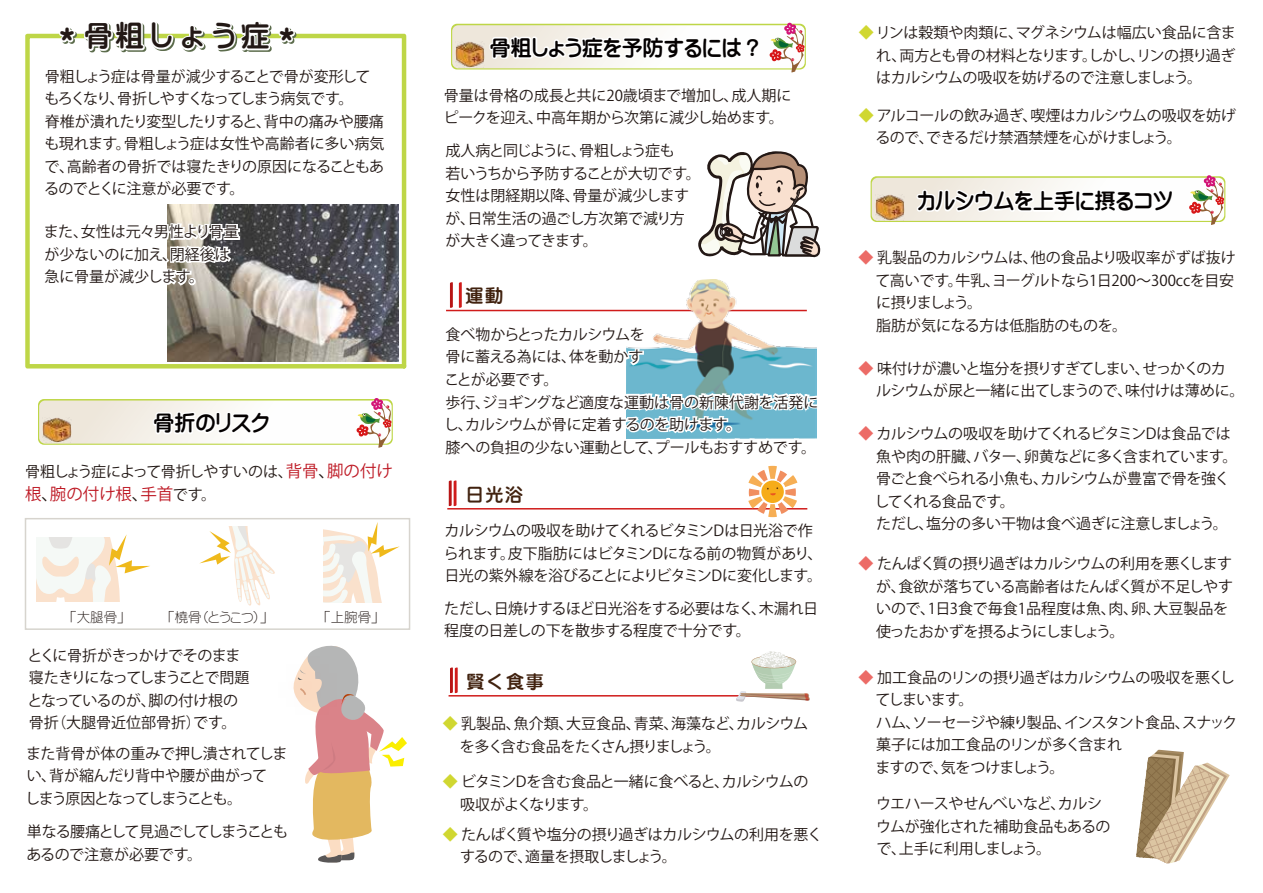
<style>
.page{position:relative;width:1263px;height:893px;background:#fff}
.page>*{position:absolute;margin:0;border:0;box-sizing:border-box;transform-origin:0 0}
.t1{font:28.5px "Yenti EG Extra SJIS";letter-spacing:.1em;color:#221815}
.t2{font:21px "Yenti EGP Extra SJIS";color:#040000}
.t3{font:18px "Yenti EG Extra SJIS";letter-spacing:.1em;color:#41220f}
.t4{font:16.5px "Koz Go Pr 6 N";color:#be1924}
.t5{font:15px/22.5px "Koz Go Pr 6 N";letter-spacing:-.02em;color:#221815}
.t6{font:15px/22.5px "Koz Go Pr 6 N";letter-spacing:-.04em;color:#221815}
.t7{font:15px/22.5px "Koz Go Pr 6 N";color:#221815}
.t8{font:15px/22.5px "Koz Go Pr 6 N";letter-spacing:-.05em;color:#221815}
.t9{font:15px "Koz Go Pr 6 N";letter-spacing:-.06em;color:#221815}
.t10{font:13.5px "DFSM Gothic Lt WING RKSJ H";color:#221815}
.s1{font-size:16.5px;color:#be1924}
.s2{font-size:16.5px}
.s3{color:#221815}
.s4{font-size:15px;color:#221815}
.s5{color:#d0d731}
.s6{color:#ec6b66}
</style>
<div class="page">
<svg style="left:872px;top:175px;width:353px;height:50px"></svg>
<svg style="left:39px;top:398px;width:353px;height:50px"></svg>
<svg style="left:452px;top:22px;width:353px;height:51px"></svg>
<svg style="left:25px;top:34px;width:382px;height:335px"></svg>
<svg style="left:57px;top:22px;width:241px;height:35px"></svg>
<img style="left:167px;top:204px;width:232px;height:157px">
<svg style="left:36px;top:170px;width:206px;height:121px"></svg>
<svg style="left:293px;top:645px;width:114px;height:218px"></svg>
<svg style="left:450px;top:667px;width:8px;height:26px"></svg>
<hr style="left:448px;top:695px;width:357px;height:1px;background:#d01c1b">
<svg style="left:324px;top:522px;width:76px;height:80px"></svg>
<svg style="left:199px;top:527px;width:76px;height:79px"></svg>
<svg style="left:37px;top:534px;width:113px;height:67px"></svg>
<div style="left:25px;top:518px;width:385px;height:112px;border:2px solid #d7d4ce"></div>
<svg style="left:735px;top:651px;width:75px;height:51px"></svg>
<svg style="left:446px;top:151px;width:375px;height:366px"></svg>
<svg style="left:1136px;top:750px;width:94px;height:114px"></svg>
<h1 class="t1" style="left:54px;top:23px;width:249px">＊骨粗しょう症＊</h1>
<p class="t5" style="left:44px;top:66px;width:342px">骨粗しょう症は骨量が減少することで骨が変形してもろくなり、骨折しやすくなってしまう病気です。<br>脊椎が潰れたり変型したりすると、背中の痛みや腰痛も現れます。骨粗しょう症は女性や高齢者に多い病気で、高齢者の骨折では寝たきりの原因になることもあるのでとくに注意が必要です。</p>
<p class="t7" style="left:44px;top:221px;width:197px">また、女性は元々男性より骨量が少ないのに加え、閉経後は急に骨量が減少します。</p>
<h2 class="t2" style="left:153px;top:412px;width:118px">骨折のリスク</h2>
<p class="t9" style="left:25px;top:463px;width:369px">骨粗しょう症によって骨折しやすいのは、<span class="s1">背骨</span><span class="s2">、</span><span class="s1">脚の付け</span></p>
<p class="t4" style="left:25px;top:484px;width:193px">根<span class="s3">、</span>腕の付け根<span class="s3">、</span>手首<span class="s4">です。</span></p>
<p class="t10" style="left:70px;top:610px;width:55px">「大腿骨」</p>
<p class="t10" style="left:168px;top:610px;width:100px">「橈骨（とうこつ）」</p>
<p class="t10" style="left:324px;top:610px;width:55px">「上腕骨」</p>
<p class="t5" style="left:27px;top:644px;width:223px">とくに骨折がきっかけでそのまま寝たきりになってしまうことで問題となっているのが、脚の付け根の骨折（大腿骨近位部骨折）です。</p>
<p class="t8" style="left:25px;top:742px;width:264px">また背骨が体の重みで押し潰されてしまい、背が縮んだり背中や腰が曲がって<br>しまう原因となってしまうことも。</p>
<p class="t8" style="left:26px;top:821px;width:263px">単なる腰痛として見過ごしてしまうこともあるので注意が必要です。</p>
<h2 class="t2" style="left:490px;top:37px;width:274px">骨粗しょう症を予防するには？</h2>
<p class="t7" style="left:444px;top:85px;width:349px">骨量は骨格の成長と共に20歳頃まで増加し、成人期にピークを迎え、中高年期から次第に減少し始めます。</p>
<p class="t6" style="left:445px;top:140px;width:257px">成人病と同じように、骨粗しょう症も<br>若いうちから予防することが大切です。女性は閉経期以降、骨量が減少しますが、日常生活の過ごし方次第で減り方が大きく違ってきます。</p>
<p class="t3" style="left:465px;top:287px;width:39px">運動</p>
<p class="t5" style="left:444px;top:324px;width:376px">食べ物からとったカルシウムを<br>骨に蓄える為には、体を動かす<br>ことが必要です。<br>歩行、ジョギングなど適度な運動は骨の新陳代謝を活発にし、カルシウムが骨に定着するのを助けます。<br>膝への負担の少ない運動として、プールもおすすめです。</p>
<p class="t3" style="left:466px;top:486px;width:59px">日光浴</p>
<p class="t5" style="left:444px;top:520px;width:380px">カルシウムの吸収を助けてくれるビタミンDは日光浴で作られます。皮下脂肪にはビタミンDになる前の物質があり、日光の紫外線を浴びることによりビタミンDに変化します。</p>
<p class="t5" style="left:444px;top:597px;width:375px">ただし、日焼けするほど日光浴をする必要はなく、木漏れ日程度の日差しの下を散歩する程度で十分です。</p>
<p class="t3" style="left:466px;top:672px;width:79px">賢く食事</p>
<p class="t5" style="left:460px;top:713px;width:350px;text-indent:-17px"><span class="s5">◆</span> 乳製品、魚介類、大豆食品、青菜、海藻など、カルシウムを多く含む食品をたくさん摂りましょう。</p>
<p class="t5" style="left:460px;top:771px;width:350px;text-indent:-17px"><span class="s5">◆</span> ビタミンDを含む食品と一緒に食べると、カルシウムの吸収がよくなります。</p>
<p class="t5" style="left:460px;top:823px;width:364px;text-indent:-17px"><span class="s5">◆</span> たんぱく質や塩分の摂り過ぎはカルシウムの利用を悪くするので、適量を摂取しましょう。</p>
<p class="t5" style="left:876px;top:22px;width:361px;text-align:justify;text-indent:-17px"><span class="s5">◆</span> リンは穀類や肉類に、マグネシウムは幅広い食品に含まれ、両方とも骨の材料となります。しかし、リンの摂り過ぎはカルシウムの吸収を妨げるので注意しましょう。</p>
<p class="t5" style="left:875px;top:104px;width:362px;text-indent:-17px"><span class="s5">◆</span> アルコールの飲み過ぎ、喫煙はカルシウムの吸収を妨げるので、できるだけ禁酒禁煙を心がけましょう。</p>
<h2 class="t2" style="left:917px;top:190px;width:257px">カルシウムを上手に摂るコツ</h2>
<p class="t5" style="left:875px;top:247px;width:362px;text-indent:-17px"><span class="s6">◆</span> 乳製品のカルシウムは、他の食品より吸収率がずば抜けて高いです。牛乳、ヨーグルトなら1日200～300ccを目安に摂りましょう。<br>脂肪が気になる方は低脂肪のものを。</p>
<p class="t5" style="left:876px;top:358px;width:370px;text-indent:-17px"><span class="s6">◆</span> 味付けが濃いと塩分を摂りすぎてしまい、せっかくのカルシウムが尿と一緒に出てしまうので、味付けは薄めに。</p>
<p class="t5" style="left:874px;top:423px;width:365px;text-indent:-16px"><span class="s6">◆</span> カルシウムの吸収を助けてくれるビタミンDは食品では魚や肉の肝臓、バター、卵黄などに多く含まれています。骨ごと食べられる小魚も、カルシウムが豊富で骨を強くしてくれる食品です。<br>ただし、塩分の多い干物は食べ過ぎに注意しましょう。</p>
<p class="t5" style="left:876px;top:553px;width:359px;text-indent:-17px"><span class="s6">◆</span> たんぱく質の摂り過ぎはカルシウムの利用を悪くしますが、食欲が落ちている高齢者はたんぱく質が不足しやすいので、1日3食で毎食1品程度は魚、肉、卵、大豆製品を使ったおかずを摂るようにしましょう。</p>
<p class="t6" style="left:875px;top:666px;width:363px;text-indent:-17px"><span class="s6">◆</span> 加工食品のリンの摂り過ぎはカルシウムの吸収を悪くしてしまいます。<br>ハム、ソーセージや練り製品、インスタント食品、スナック菓子には加工食品のリンが多く含まれ<br>ますので、気をつけましょう。</p>
<p class="t5" style="left:876px;top:793px;width:236px">ウエハースやせんべいなど、カルシウムが強化された補助食品もあるので、上手に利用しましょう。</p>
</div>
